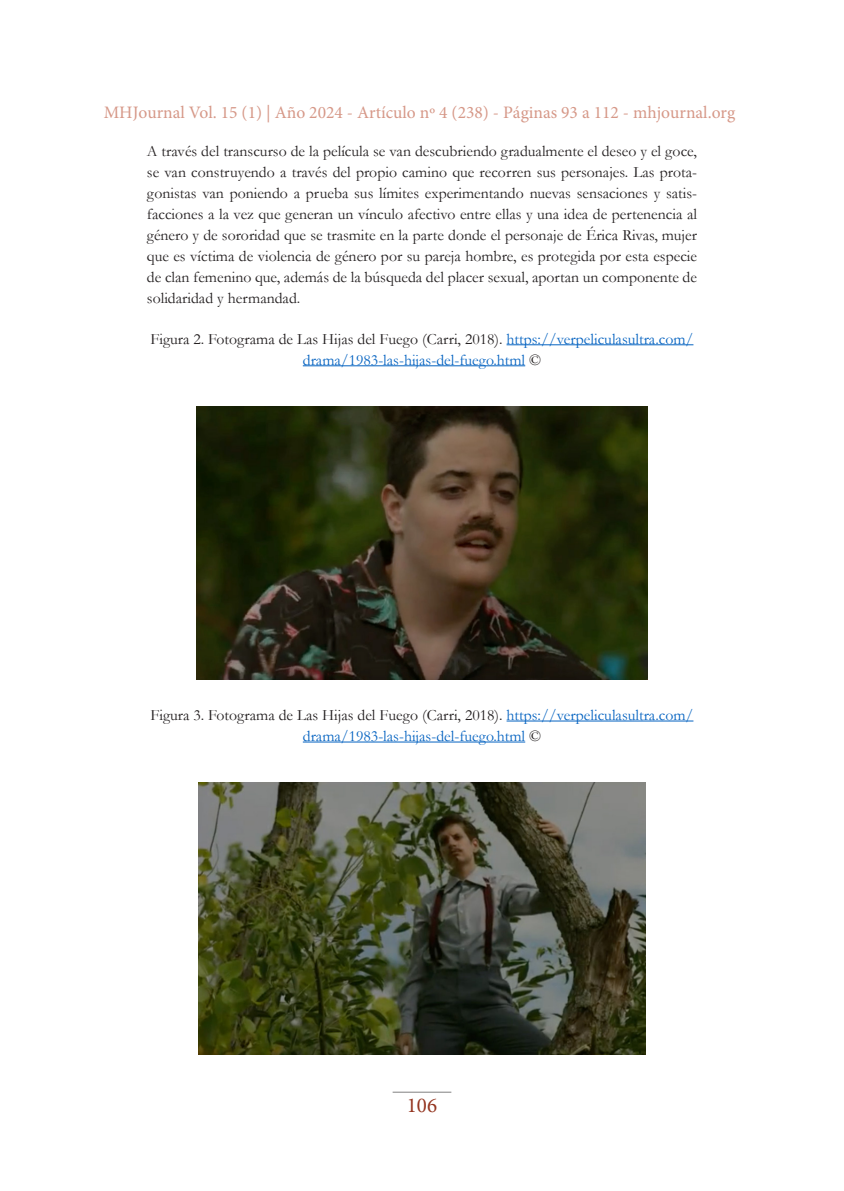
<style>
.page{position:relative;width:844px;height:1191px;background:#fff}
.page>*{position:absolute;margin:0;border:0;box-sizing:border-box;transform-origin:0 0}
.t1{font:21px "Minion Pro";color:#943621}
.t2{font:17.5px "Minion Pro";color:#d69888}
.Cuerpo_de_texto{font:15.75px/21px "Garamond";color:#231f20;text-align:justify}
.Tabla_titulo{font:15.75px/21px "Garamond";color:#0563c1;text-align:center}
.s1{color:#211d1e}
</style>
<div class="page">
<hr style="left:392px;top:1091px;width:59px;height:1px;background:#808080">
<hr style="left:506px;top:344px;width:187px;height:1px;background:#0563c1">
<hr style="left:303px;top:365px;width:222px;height:1px;background:#0563c1">
<hr style="left:506px;top:720px;width:187px;height:1px;background:#0563c1">
<hr style="left:303px;top:741px;width:222px;height:1px;background:#0563c1">
<img style="left:196px;top:407px;width:451px;height:273px">
<img style="left:198px;top:783px;width:447px;height:271px">
<p class="t2" style="left:104px;top:100px;width:633px">MHJournal Vol. 15 (1) | Año 2024 - Artículo nº 4 (238) - Páginas 93 a 112 - mhjournal.org</p>
<p class="Cuerpo_de_texto" style="left:147px;top:140px;width:551px">A través del transcurso de la película se van descubriendo gradualmente el deseo y el goce, se van construyendo a través del propio camino que recorren sus personajes. Las prota&shy;gonistas van poniendo a prueba sus límites experimentando nuevas sensaciones y satis&shy;facciones a la vez que generan un vínculo afectivo entre ellas y una idea de pertenencia al género y de sororidad que se trasmite en la parte donde el personaje de Érica Rivas, mujer que es víctima de violencia de género por su pareja hombre, es protegida por esta especie de clan femenino que, además de la búsqueda del placer sexual, aportan un componente de solidaridad y hermandad.</p>
<p class="Tabla_titulo" style="left:150px;top:328px;width:544px"><span class="s1">Figura 2. Fotograma de Las Hijas del Fuego (Carri, 2018).</span> https://verpeliculasultra.com/ drama/1983-las-hijas-del-fuego.html <span class="s1">©</span></p>
<p class="Tabla_titulo" style="left:150px;top:704px;width:544px"><span class="s1">Figura 3. Fotograma de Las Hijas del Fuego (Carri, 2018).</span> https://verpeliculasultra.com/ drama/1983-las-hijas-del-fuego.html <span class="s1">©</span></p>
<h1 class="t1" style="left:407px;top:1091px;width:32px">106</h1>
</div>
